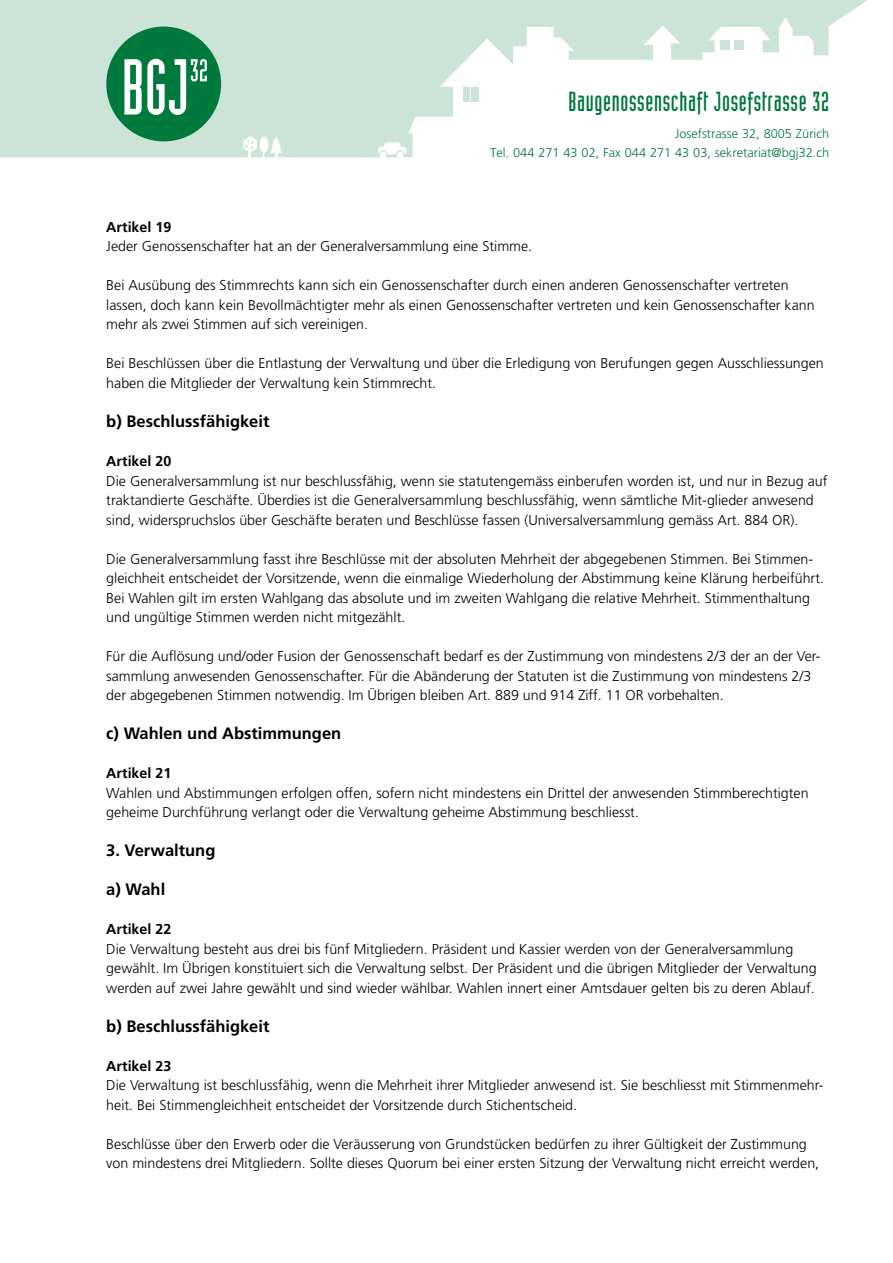
<style>
.page{position:relative;width:893px;height:1263px;background:#fff}
.page>*{position:absolute;margin:0;border:0;box-sizing:border-box;transform-origin:0 0}
.t1{font:27px "Industria Solid";letter-spacing:.025em;color:#00793d}
.t2{font:700 16.5px "Frutiger CE";color:#000}
.t3{font:300 14.25px/19.5px "Frutiger";color:#000}
.t4{font:700 14.25px "Frutiger CE";color:#000}
.t5{font:300 12.75px/19.5px "Frutiger";color:#00793d;text-align:right}
</style>
<div class="page">
<svg style="left:0;top:0;width:867px;height:157px;fill:#cce4d8"></svg>
<svg style="left:245px;top:140px;width:9px;height:9px"></svg>
<div style="left:721px;top:40px;width:9px;height:9px;background:#cce4d8"></div>
<div style="left:734px;top:40px;width:9px;height:9px;background:#cce4d8"></div>
<div style="left:106px;top:27px;width:115px;height:114px;background:#00793d;border-radius:50%"></div>
<svg style="left:124px;top:59px;width:83px;height:56px"></svg>
<h1 class="t1" style="left:568px;top:87px;width:262px">Baugenossenschaft Josefstrasse 32</h1>
<p class="t5" style="left:490px;top:124px;width:341px">Josefstrasse 32, 8005 Zürich<br>Tel. 044 271 43 02, Fax 044 271 43 03, sekretariat@bgj32.ch</p>
<p class="t4" style="left:106px;top:218px;width:66px">Artikel 19</p>
<p class="t3" style="left:106px;top:237px;width:427px">Jeder Genossenschafter hat an der Generalversammlung eine Stimme.</p>
<p class="t3" style="left:106px;top:276px;width:710px">Bei Ausübung des Stimmrechts kann sich ein Genossenschafter durch einen anderen Genossenschafter vertreten lassen, doch kann kein Bevollmächtigter mehr als einen Genossenschafter vertreten und kein Genossenschafter kann mehr als zwei Stimmen auf sich vereinigen.</p>
<p class="t3" style="left:106px;top:354px;width:719px">Bei Beschlüssen über die Entlastung der Verwaltung und über die Erledigung von Berufungen gegen Ausschliessungen haben die Mitglieder der Verwaltung kein Stimmrecht.</p>
<p class="t2" style="left:106px;top:411px;width:165px">b) Beschlussfähigkeit</p>
<p class="t4" style="left:106px;top:452px;width:66px">Artikel 20</p>
<p class="t3" style="left:106px;top:471px;width:723px">Die Generalversammlung ist nur beschlussfähig, wenn sie statutengemäss einberufen worden ist, und nur in Bezug auf traktandierte Geschäfte. Überdies ist die Generalversammlung beschlussfähig, wenn sämtliche Mit-glieder anwesend sind, widerspruchslos über Geschäfte beraten und Beschlüsse fassen (Universalversammlung gemäss Art. 884 OR).</p>
<p class="t3" style="left:106px;top:549px;width:719px">Die Generalversammlung fasst ihre Beschlüsse mit der absoluten Mehrheit der abgegebenen Stimmen. Bei Stimmen&shy;gleichheit entscheidet der Vorsitzende, wenn die einmalige Wiederholung der Abstimmung keine Klärung herbeiführt.<br>Bei Wahlen gilt im ersten Wahlgang das absolute und im zweiten Wahlgang die relative Mehrheit. Stimmenthaltung und ungültige Stimmen werden nicht mitgezählt.</p>
<p class="t3" style="left:106px;top:646px;width:716px">Für die Auflösung und/oder Fusion der Genossenschaft bedarf es der Zustimmung von mindestens 2/3 der an der Ver&shy;sammlung anwesenden Genossenschafter. Für die Abänderung der Statuten ist die Zustimmung von mindestens 2/3 der abgegebenen Stimmen notwendig. Im Übrigen bleiben Art. 889 und 914 Ziff. 11 OR vorbehalten.</p>
<p class="t2" style="left:106px;top:723px;width:236px">c) Wahlen und Abstimmungen</p>
<p class="t4" style="left:106px;top:764px;width:66px">Artikel 21</p>
<p class="t3" style="left:106px;top:783px;width:704px">Wahlen und Abstimmungen erfolgen offen, sofern nicht mindestens ein Drittel der anwesenden Stimmberechtigten geheime Durchführung verlangt oder die Verwaltung geheime Abstimmung beschliesst.</p>
<p class="t2" style="left:106px;top:840px;width:111px">3. Verwaltung</p>
<p class="t2" style="left:106px;top:879px;width:60px">a) Wahl</p>
<p class="t4" style="left:106px;top:920px;width:66px">Artikel 22</p>
<p class="t3" style="left:106px;top:939px;width:712px">Die Verwaltung besteht aus drei bis fünf Mitgliedern. Präsident und Kassier werden von der Generalversammlung gewählt. Im Übrigen konstituiert sich die Verwaltung selbst. Der Präsident und die übrigen Mitglieder der Verwaltung werden auf zwei Jahre gewählt und sind wieder wählbar. Wahlen innert einer Amtsdauer gelten bis zu deren Ablauf.</p>
<p class="t2" style="left:106px;top:1016px;width:165px">b) Beschlussfähigkeit</p>
<p class="t4" style="left:106px;top:1057px;width:66px">Artikel 23</p>
<p class="t3" style="left:106px;top:1075px;width:719px">Die Verwaltung ist beschlussfähig, wenn die Mehrheit ihrer Mitglieder anwesend ist. Sie beschliesst mit Stimmenmehr&shy;heit. Bei Stimmengleichheit entscheidet der Vorsitzende durch Stichentscheid.</p>
<p class="t3" style="left:106px;top:1134px;width:714px">Beschlüsse über den Erwerb oder die Veräusserung von Grundstücken bedürfen zu ihrer Gültigkeit der Zustimmung von mindestens drei Mitgliedern. Sollte dieses Quorum bei einer ersten Sitzung der Verwaltung nicht erreicht werden,</p>
</div>
